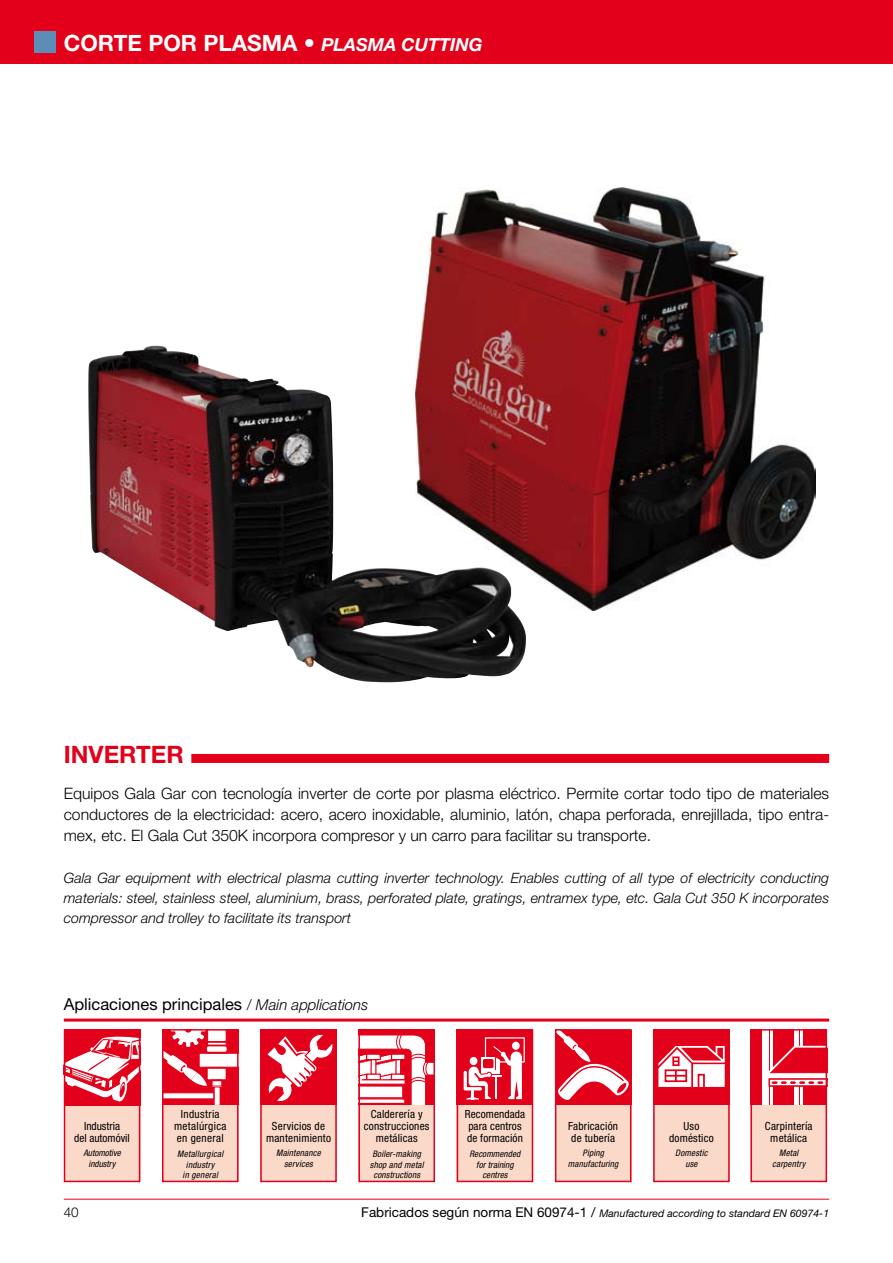
<style>
.page{position:relative;width:893px;height:1263px;background:#fff}
.page>*{position:absolute;margin:0;border:0;box-sizing:border-box;transform-origin:0 0}
.t1{font:700 24px "Helvetica Neue";color:#e2001a}
.t2{font:700 22.5px "Helvetica Neue";color:#fff}
.t3{font:16.5px "Helvetica Neue";color:#000}
.t4{font:300 15.75px/21px "Helvetica Neue";color:#000;text-align:justify}
.t5{font:italic 300 14.25px/20.2px "Helvetica Neue";color:#000;text-align:justify}
.t6{font:300 13.5px "Helvetica Neue";color:#000}
.t7{font:condensed 11.25px/12px "Helvetica Neue";letter-spacing:.02em;color:#000;text-align:center}
.t8{font:condensed 11.25px/12px "Helvetica Neue";color:#000;text-align:center}
.t9{font:italic 10.5px "Helvetica Neue";color:#000}
.t10{font:italic condensed 9px/10.5px "Helvetica Neue";letter-spacing:.02em;color:#000;text-align:center}
.t11{font:italic condensed 9px/10.5px "Helvetica Neue";color:#000;text-align:center}
.s1{font-style:italic;font-size:18px}
.s2{font-weight:300;font-size:15px}
.s3{font-weight:300;font-style:italic;font-size:15px}
.s4{font-style:normal;font-size:13.5px}
</style>
<div class="page">
<div style="left:0;top:0;width:893px;height:64px;background:#e2001a"></div>
<hr style="left:64px;top:1199px;width:765px;height:1px;background:#e2001a">
<hr style="left:64px;top:1018px;width:765px;height:3px;background:#e2001a">
<div style="left:64px;top:1106px;width:76px;height:76px;background:#fbd9c9"></div>
<div style="left:64px;top:1029px;width:76px;height:76px;background:#e2001a"></div>
<svg style="left:67px;top:1036px;width:70px;height:66px"></svg>
<img style="left:416px;top:187px;width:399px;height:424px">
<div style="left:191px;top:754px;width:638px;height:9px;background:#e2001a"></div>
<div style="left:34px;top:31px;width:21px;height:21px;background:#5c8db6"></div>
<div style="left:64px;top:1029px;width:76px;height:153px;border:2px solid #e2001a"></div>
<div style="left:260px;top:1029px;width:77px;height:77px;background:#e2001a"></div>
<svg style="left:267px;top:1034px;width:66px;height:68px"></svg>
<div style="left:260px;top:1106px;width:77px;height:76px;background:#fbd9c9"></div>
<div style="left:260px;top:1029px;width:77px;height:153px;border:2px solid #e2001a"></div>
<div style="left:457px;top:1029px;width:76px;height:77px;background:#e2001a"></div>
<svg style="left:464px;top:1037px;width:61px;height:63px"></svg>
<div style="left:457px;top:1106px;width:76px;height:76px;background:#fbd9c9"></div>
<div style="left:457px;top:1029px;width:76px;height:153px;border:2px solid #e2001a"></div>
<svg style="left:165px;top:1032px;width:71px;height:73px"></svg>
<div style="left:206px;top:1045px;width:22px;height:8px;background:#fff;border-radius:3px"></div>
<div style="left:205px;top:1044px;width:24px;height:9px;border:2px solid #e2001a;border-radius:3px"></div>
<div style="left:162px;top:1106px;width:77px;height:76px;background:#fbd9c9"></div>
<div style="left:162px;top:1029px;width:77px;height:153px;border:2px solid #e2001a"></div>
<svg style="left:361px;top:1032px;width:71px;height:74px"></svg>
<div style="left:358px;top:1106px;width:77px;height:76px;background:#fbd9c9"></div>
<div style="left:358px;top:1029px;width:77px;height:153px;border:2px solid #e2001a"></div>
<div style="left:653px;top:1029px;width:77px;height:77px;background:#e2001a"></div>
<svg style="left:658px;top:1046px;width:67px;height:41px"></svg>
<div style="left:653px;top:1106px;width:77px;height:76px;background:#fbd9c9"></div>
<div style="left:653px;top:1029px;width:77px;height:153px;border:2px solid #e2001a"></div>
<div style="left:750px;top:1029px;width:77px;height:76px;background:#e2001a"></div>
<div style="left:762px;top:1029px;width:6px;height:76px;background:#fff"></div>
<hr style="left:795px;top:1029px;width:4px;height:76px;background:#fff">
<hr style="left:801px;top:1029px;width:2px;height:76px;background:#fff">
<hr style="left:770px;top:1029px;width:2px;height:76px;background:#fff">
<svg style="left:768px;top:1045px;width:56px;height:41px"></svg>
<div style="left:750px;top:1106px;width:77px;height:76px;background:#fbd9c9"></div>
<div style="left:750px;top:1029px;width:77px;height:153px;border:2px solid #e2001a"></div>
<div style="left:555px;top:1030px;width:76px;height:76px;background:#e2001a"></div>
<svg style="left:558px;top:1032px;width:70px;height:68px"></svg>
<div style="left:555px;top:1106px;width:76px;height:76px;background:#fbd9c9"></div>
<div style="left:555px;top:1029px;width:76px;height:153px;border:2px solid #e2001a"></div>
<img style="left:88px;top:346px;width:439px;height:337px">
<h2 class="t2" style="left:64px;top:29px;width:420px">CORTE POR PLASMA • <span class="s1">PLASMA CUTTING</span></h2>
<h1 class="t1" style="left:64px;top:739px;width:121px">INVERTER</h1>
<p class="t4" style="left:64px;top:783px;width:767px">Equipos Gala Gar con tecnología inverter de corte por plasma eléctrico. Permite cortar todo tipo de materiales conductores de la electricidad: acero, acero inoxidable, aluminio, latón, chapa perforada, enrejillada, tipo entra&shy;mex, etc. El Gala Cut 350K incorpora compresor y un carro para facilitar su transporte.</p>
<p class="t5" style="left:64px;top:867px;width:767px">Gala Gar equipment with electrical plasma cutting inverter technology. Enables cutting of all type of electricity conducting materials: steel, stainless steel, aluminium, brass, perforated plate, gratings, entramex type, etc. Gala Cut 350 K incorporates compressor and trolley to facilitate its transport</p>
<p class="t3" style="left:64px;top:994px;width:306px">Aplicaciones principales <span class="s2">/</span> <span class="s3">Main applications</span></p>
<p class="t8" style="left:74px;top:1120px;width:57px">Industria<br>del automóvil</p>
<p class="t11" style="left:83px;top:1148px;width:39px">Automotive industry</p>
<p class="t7" style="left:174px;top:1108px;width:54px">Industria metalúrgica en general</p>
<p class="t10" style="left:177px;top:1149px;width:48px">Metallurgical industry<br>in general</p>
<p class="t7" style="left:266px;top:1120px;width:66px">Servicios de mantenimiento</p>
<p class="t10" style="left:276px;top:1148px;width:46px">Maintenance services</p>
<p class="t7" style="left:364px;top:1108px;width:67px">Calderería y construcciones metálicas</p>
<p class="t10" style="left:370px;top:1149px;width:55px">Boiler-making shop and metal constructions</p>
<p class="t7" style="left:465px;top:1108px;width:62px;text-align:left">Recomendada para centros de formación</p>
<p class="t10" style="left:469px;top:1149px;width:52px">Recommended for training centres</p>
<p class="t7" style="left:568px;top:1120px;width:51px;text-align:left">Fabricación de tubería</p>
<p class="t10" style="left:568px;top:1148px;width:52px">Piping manufacturing</p>
<p class="t7" style="left:669px;top:1120px;width:46px">Uso doméstico</p>
<p class="t10" style="left:675px;top:1148px;width:34px">Domestic use</p>
<p class="t7" style="left:765px;top:1120px;width:49px">Carpintería metálica</p>
<p class="t10" style="left:772px;top:1148px;width:35px">Metal carpentry</p>
<p class="t6" style="left:64px;top:1204px;width:17px">40</p>
<p class="t9" style="left:361px;top:1207px;width:469px"><span class="s4">Fabricados según norma EN 60974-1 /</span> Manufactured according to standard EN 60974-1</p>
</div>
